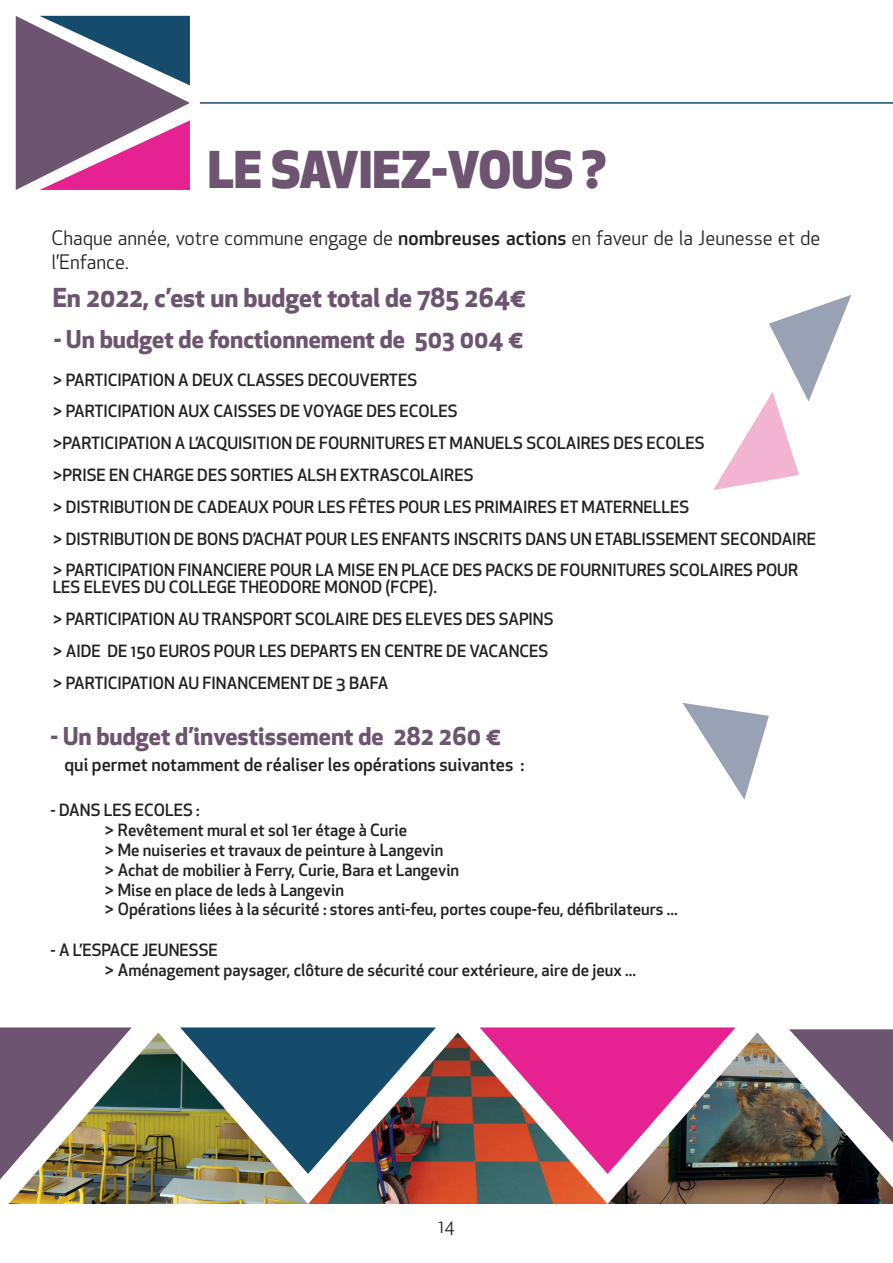
<style>
.page{position:relative;width:893px;height:1263px;background:#fff}
.page>*{position:absolute;margin:0;border:0;box-sizing:border-box;transform-origin:0 0}
.t1{font:800 49.5px "Apex New";color:#6d5470}
.t2{font:700 25.5px "Apex New";color:#6d5470}
.t3{font:700 24px "Apex New";color:#6d5470}
.t4{font:19.5px/23.4px "Apex New";color:#231f20}
.t5{font:500 18px "Apex New";color:#231f20}
.t6{font:18px "Apex New";color:#231f20}
.t7{font:500 16.5px/31.8px "Apex New";color:#231f20}
.s1{font-weight:500}
</style>
<div class="page">
<svg style="left:682px;top:703px;width:87px;height:97px"></svg>
<img style="left:9px;top:1032px;width:884px;height:172px">
<svg style="left:480px;top:1027px;width:255px;height:147px"></svg>
<img style="left:180px;top:1027px;width:256px;height:147px">
<svg style="left:0;top:1027px;width:132px;height:152px"></svg>
<svg style="left:789px;top:1029px;width:104px;height:113px"></svg>
<svg style="left:713px;top:295px;width:138px;height:195px"></svg>
<hr style="left:200px;top:102px;width:693px;height:2px;background:#154c6b">
<svg style="left:16px;top:16px;width:174px;height:174px"></svg>
<h1 class="t1" style="left:208px;top:135px;width:400px">LE SAVIEZ-VOUS ?</h1>
<p class="t4" style="left:51px;top:227px;width:770px">Chaque année, votre commune engage de <span class="s1">nombreuses actions</span> en faveur de la Jeunesse et de l’Enfance.</p>
<h2 class="t2" style="left:53px;top:279px;width:475px">En 2022, c’est un budget total de 785 264€</h2>
<h3 class="t3" style="left:54px;top:322px;width:471px">- Un budget de fonctionnement de 503 004 €</h3>
<p class="t7" style="left:53px;top:363px;width:765px">&gt; PARTICIPATION A DEUX CLASSES DECOUVERTES<br>&gt; PARTICIPATION AUX CAISSES DE VOYAGE DES ECOLES<br>&gt;PARTICIPATION A L’ACQUISITION DE FOURNITURES ET MANUELS SCOLAIRES DES ECOLES<br>&gt;PRISE EN CHARGE DES SORTIES ALSH EXTRASCOLAIRES<br>&gt; DISTRIBUTION DE CADEAUX POUR LES FÊTES POUR LES PRIMAIRES ET MATERNELLES<br>&gt; DISTRIBUTION DE BONS D’ACHAT POUR LES ENFANTS INSCRITS DANS UN ETABLISSEMENT SECONDAIRE &gt; PARTICIPATION FINANCIERE POUR LA MISE EN PLACE DES PACKS DE FOURNITURES SCOLAIRES POUR</p>
<p class="t7" style="left:53px;top:571px;width:502px">LES ELEVES DU COLLEGE THEODORE MONOD (FCPE).<br>&gt; PARTICIPATION AU TRANSPORT SCOLAIRE DES ELEVES DES SAPINS &gt; AIDE DE 150 EUROS POUR LES DEPARTS EN CENTRE DE VACANCES &gt; PARTICIPATION AU FINANCEMENT DE 3 BAFA</p>
<h3 class="t3" style="left:51px;top:719px;width:452px">- Un budget d’investissement de 282 260 €</h3>
<p class="t5" style="left:65px;top:752px;width:461px">qui permet notamment de réaliser les opérations suivantes :</p>
<p class="t7" style="left:105px;top:800px;width:575px;line-height:19.8px;text-indent:-54px">- DANS LES ECOLES :<br>&gt; Revêtement mural et sol 1er étage à Curie<br>&gt; Me nuiseries et travaux de peinture à Langevin<br>&gt; Achat de mobilier à Ferry, Curie, Bara et Langevin<br>&gt; Mise en place de leds à Langevin<br>&gt; Opérations liées à la sécurité : stores anti-feu, portes coupe-feu, défibrilateurs ...</p>
<p class="t7" style="left:105px;top:940px;width:533px;line-height:19.8px;text-indent:-54px">- A L’ESPACE JEUNESSE<br>&gt; Aménagement paysager, clôture de sécurité cour extérieure, aire de jeux ...</p>
<p class="t6" style="left:438px;top:1215px;width:18px">14</p>
</div>
